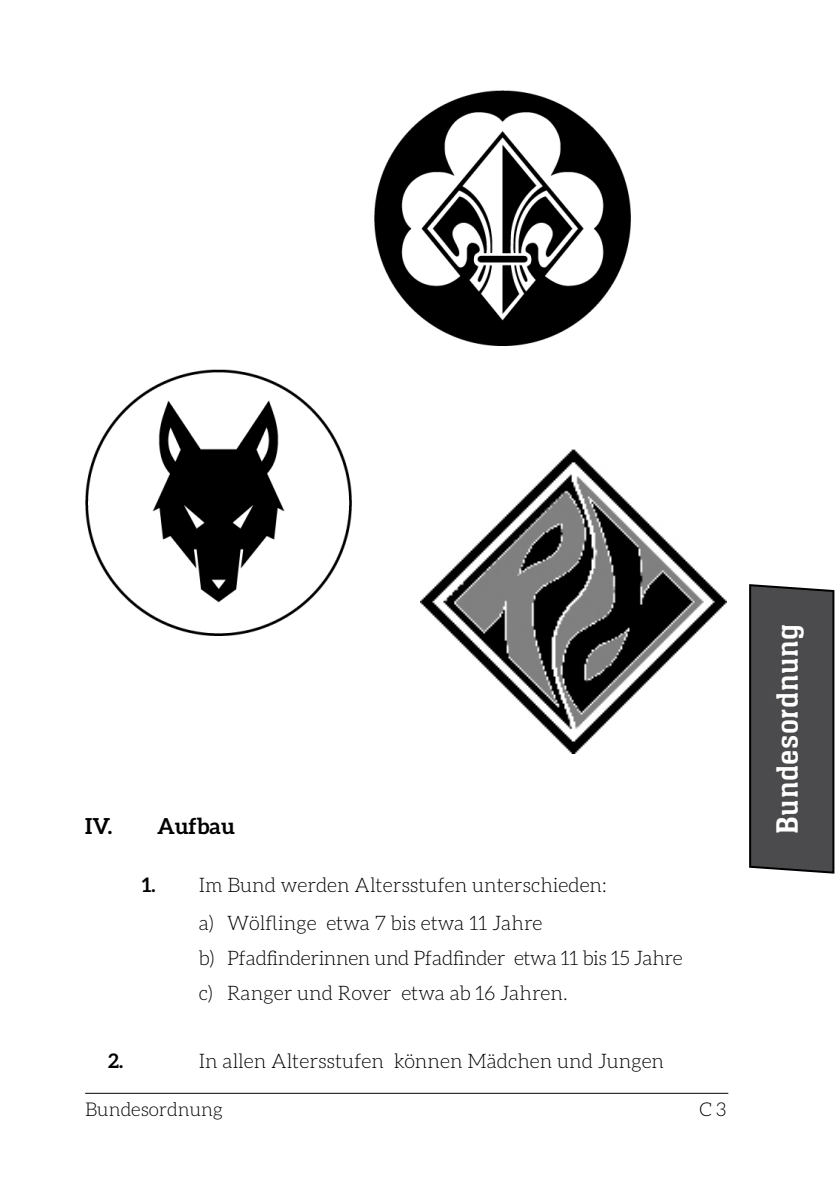
<style>
.page{position:relative;width:840px;height:1191px;background:#fff}
.page>*{position:absolute;margin:0;border:0;box-sizing:border-box;transform-origin:0 0}
.t1{font:32px "Immenhausen";letter-spacing:.02em;color:#fff}
.t2{font:700 22px "Aleo";color:#000}
.t3{font:300 20px/38px "Aleo";color:#000;text-align:center}
.t4{font:300 20px/35px "Aleo";letter-spacing:-.02em;color:#000}
.t5{font:700 20px "Aleo";color:#000}
.t6{font:300 19px "Aleo";color:#000}
.s1{font-weight:700}
</style>
<div class="page">
<hr style="left:85px;top:1092px;width:643px;height:1px;background:#000">
<svg style="left:749px;top:584px;width:85px;height:290px;background:#4b4b4d"></svg>
<img style="left:374px;top:91px;width:255px;height:255px">
<img style="left:420px;top:449px;width:306px;height:304px">
<img style="left:85px;top:369px;width:267px;height:267px">
<p class="t2" style="left:85px;top:814px;width:151px">IV. Aufbau</p>
<p class="t3" style="left:142px;top:865px;width:466px"><span class="s1">1.</span> Im Bund werden Altersstufen unterschieden: a) Wölflinge etwa 7 bis etwa 11 Jahre</p>
<p class="t4" style="left:198px;top:940px;width:485px">b) Pfadfinderinnen und Pfadfinder etwa 11 bis 15 Jahre c) Ranger und Rover etwa ab 16 Jahren.</p>
<p class="t5" style="left:108px;top:1049px;width:16px">2.</p>
<p class="t3" style="left:198px;top:1041px;width:467px">In allen Altersstufen können Mädchen und Jungen</p>
<p class="t6" style="left:85px;top:1098px;width:139px">Bundesordnung</p>
<p class="t6" style="left:699px;top:1098px;width:29px">C 3</p>
<h1 class="t1" style="left:769px;top:834px;width:211px;rotate:-90deg">Bundesordnung</h1>
</div>
